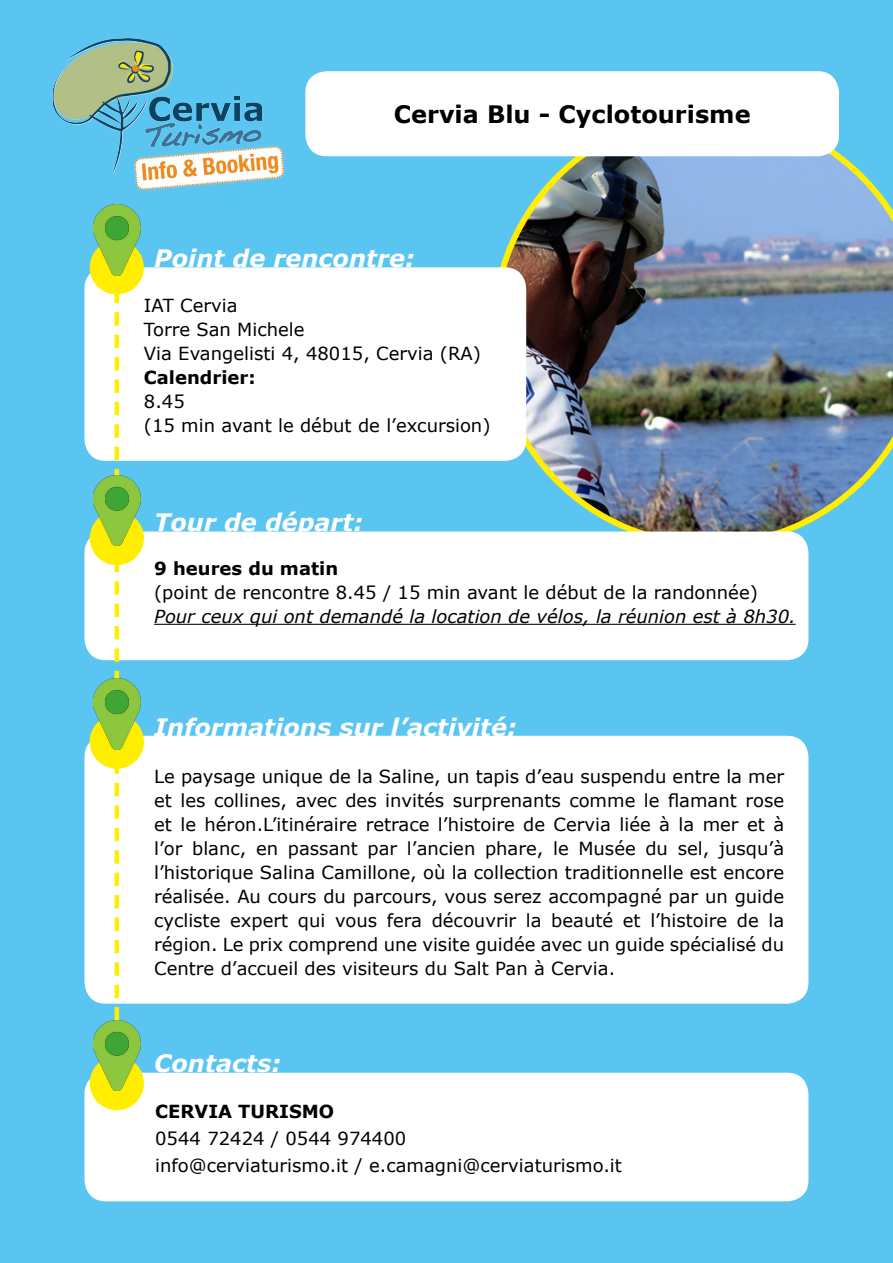
<style>
.page{position:relative;width:893px;height:1263px;background:#5bc5f2}
.page>*{position:absolute;margin:0;border:0;box-sizing:border-box;transform-origin:0 0}
.t1{font:italic 700 24px "Verdana";color:#fff}
.t2{font:700 24px "Verdana";color:#000}
.t3{font:18px/24px "Verdana";color:#000}
.t4{font:italic 18px "Verdana";color:#000}
.t5{font:700 18px "Verdana";color:#000}
</style>
<div class="page">
<img style="left:491px;top:139px;width:402px;height:408px">
<div style="left:85px;top:736px;width:723px;height:268px;background:#fff;border-radius:21px"></div>
<div style="left:85px;top:267px;width:441px;height:194px;background:#fff;border-radius:21px"></div>
<img style="left:52px;top:38px;width:233px;height:153px">
<div style="left:90px;top:240px;width:54px;height:54px;background:#fe0;border-radius:50%"></div>
<div style="left:305px;top:71px;width:534px;height:85px;background:#fff;border-radius:21px"></div>
<div style="left:85px;top:531px;width:723px;height:129px;background:#fff;border-radius:21px"></div>
<div style="left:90px;top:511px;width:54px;height:54px;background:#fe0;border-radius:50%"></div>
<div style="left:85px;top:1073px;width:723px;height:128px;background:#fff;border-radius:21px"></div>
<svg style="left:115px;top:275px;width:4px;height:745px"></svg>
<img style="left:93px;top:204px;width:47px;height:71px">
<img style="left:93px;top:475px;width:47px;height:71px">
<div style="left:90px;top:714px;width:54px;height:55px;background:#fe0;border-radius:50%"></div>
<img style="left:93px;top:679px;width:47px;height:70px">
<div style="left:90px;top:1056px;width:54px;height:54px;background:#fe0;border-radius:50%"></div>
<img style="left:93px;top:1020px;width:47px;height:71px">
<hr style="left:154px;top:624px;width:642px;height:1px;background:#000">
<h1 class="t2" style="left:394px;top:105px;width:358px">Cervia Blu - Cyclotourisme</h1>
<h1 class="t1" style="left:154px;top:248px;width:262px">Point de rencontre:</h1>
<p class="t3" style="left:144px;top:295px;width:339px">IAT Cervia<br>Torre San Michele<br>Via Evangelisti 4, 48015, Cervia (RA)</p>
<p class="t5" style="left:144px;top:371px;width:113px">Calendrier:</p>
<p class="t3" style="left:144px;top:391px;width:348px">8.45<br>(15 min avant le début de l’excursion)</p>
<h1 class="t1" style="left:154px;top:512px;width:211px">Tour de départ:</h1>
<p class="t5" style="left:154px;top:561px;width:186px">9 heures du matin</p>
<p class="t3" style="left:154px;top:581px;width:605px">(point de rencontre 8.45 / 15 min avant le début de la randonnée)</p>
<p class="t4" style="left:154px;top:608px;width:643px">Pour ceux qui ont demandé la location de vélos, la réunion est à 8h30.</p>
<h1 class="t1" style="left:154px;top:716px;width:364px">Informations sur l’activité:</h1>
<p class="t3" style="left:154px;top:765px;width:631px;text-align:justify">Le paysage unique de la Saline, un tapis d’eau suspendu entre la mer et les collines, avec des invités surprenants comme le flamant rose et le héron.L’itinéraire retrace l’histoire de Cervia liée à la mer et à l’or blanc, en passant par l’ancien phare, le Musée du sel, jusqu’à l’historique Salina Camillone, où la collection traditionnelle est encore réalisée. Au cours du parcours, vous serez accompagné par un guide cycliste expert qui vous fera découvrir la beauté et l’histoire de la région. Le prix comprend une visite guidée avec un guide spécialisé du Centre d’accueil des visiteurs du Salt Pan à Cervia.</p>
<h1 class="t1" style="left:154px;top:1053px;width:128px">Contacts:</h1>
<p class="t5" style="left:155px;top:1105px;width:181px">CERVIA TURISMO</p>
<p class="t3" style="left:155px;top:1126px;width:468px;line-height:27px">0544 72424 / 0544 974400<br>info@cerviaturismo.it / e.camagni@cerviaturismo.it</p>
</div>
